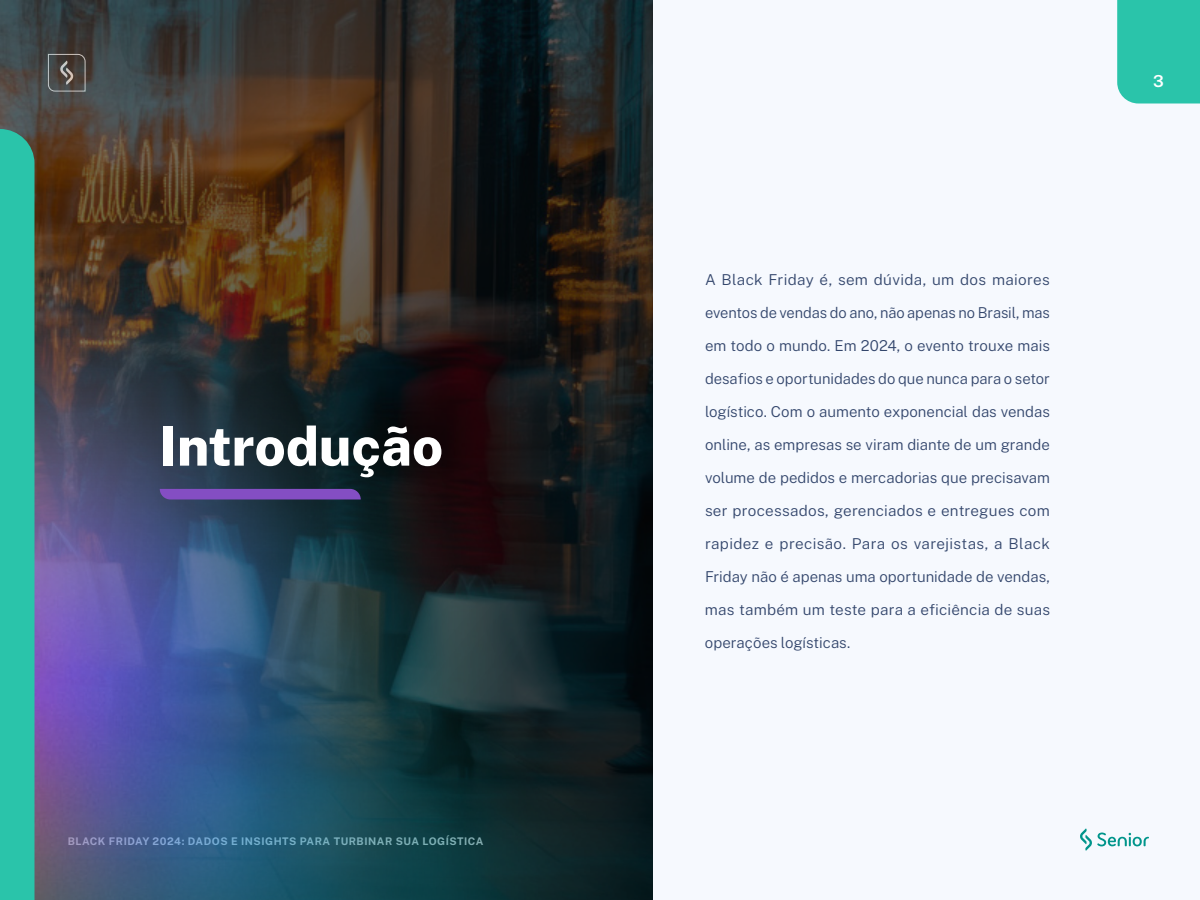
<style>
.page{position:relative;width:1200px;height:900px;background:#f6f9fe}
.page>*{position:absolute;margin:0;border:0;box-sizing:border-box;transform-origin:0 0}
.t1{font:800 54px "Public Sans";color:#fff}
.t2{font:600 16.5px "Public Sans";color:#fff}
.t3{font:300 15px "Public Sans";color:#33466c}
.t4{font:300 15px "Public Sans";letter-spacing:.02em;color:#33466c}
.t5{font:700 10.5px "Public Sans";letter-spacing:.05em;color:#8da4d0}
</style>
<div class="page">
<svg style="left:0;top:0;width:652px;height:144px;background:#33322e"></svg>
<img style="left:34px;top:144px;width:618px;height:756px">
<div style="left:1117px;top:0;width:83px;height:104px;background:#2ac4aa"></div>
<div style="left:0;top:129px;width:34px;height:771px;background:#2ac4aa"></div>
<svg style="left:160px;top:489px;width:201px;height:11px;background:#7d4cba"></svg>
<svg style="left:1080px;top:828px;width:69px;height:23px"></svg>
<svg style="left:48px;top:54px;width:38px;height:38px"></svg>
<h1 class="t1" style="left:160px;top:405px;width:285px">Introdução</h1>
<p class="t5" style="left:68px;top:834px;width:417px">BLACK FRIDAY 2024: DADOS E INSIGHTS PARA TURBINAR SUA LOGÍSTICA</p>
<p class="t4" style="left:705px;top:269px;width:346px">A Black Friday é, sem dúvida, um dos maiores</p>
<p class="t3" style="left:705px;top:302px;width:346px">eventos de vendas do ano, não apenas no Brasil, mas</p>
<p class="t3" style="left:705px;top:335px;width:346px">em todo o mundo. Em 2024, o evento trouxe mais</p>
<p class="t3" style="left:705px;top:368px;width:346px">desafios e oportunidades do que nunca para o setor</p>
<p class="t3" style="left:705px;top:401px;width:346px">logístico. Com o aumento exponencial das vendas</p>
<p class="t3" style="left:705px;top:434px;width:346px">online, as empresas se viram diante de um grande</p>
<p class="t3" style="left:705px;top:467px;width:346px">volume de pedidos e mercadorias que precisavam</p>
<p class="t3" style="left:705px;top:500px;width:346px">ser processados, gerenciados e entregues com</p>
<p class="t4" style="left:705px;top:533px;width:346px">rapidez e precisão. Para os varejistas, a Black</p>
<p class="t3" style="left:705px;top:566px;width:347px">Friday não é apenas uma oportunidade de vendas,</p>
<p class="t3" style="left:705px;top:599px;width:346px">mas também um teste para a eficiência de suas</p>
<p class="t3" style="left:705px;top:632px;width:147px">operações logísticas.</p>
<p class="t2" style="left:1153px;top:69px;width:12px">3</p>
</div>
